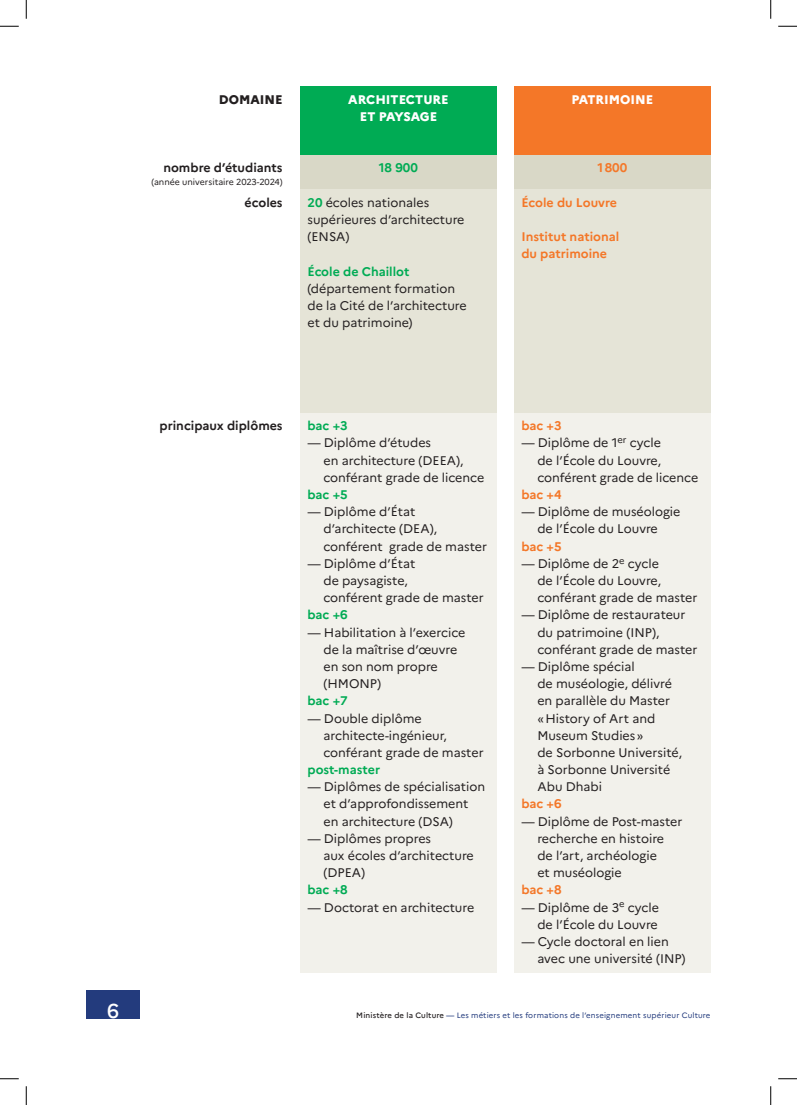
<style>
.page{position:relative;width:797px;height:1105px;background:#fff}
.page>*{position:absolute;margin:0;border:0;box-sizing:border-box;transform-origin:0 0}
.t1{font:500 20px "Marianne";color:#fff}
.t2{font:12.5px/17.2px "Marianne";color:#231f20}
.t3{font:700 12.5px/17.2px "Marianne";color:#f47728}
.t4{font:700 12.5px "Marianne";color:#00ab54}
.t5{font:700 12.5px "Marianne";color:#231f20}
.t6{font:800 12.5px/17.2px "Marianne";color:#fff;text-align:center}
.t7{font:800 12.5px "Marianne";color:#231f20}
.t8{font:8.75px "Marianne";color:#231f20}
.t9{font:7.75px "Marianne";letter-spacing:.02em;color:#233b7d}
.s1{font-weight:700;color:#00ab54}
.s2{font-weight:500;color:#231f20}
.s3{font-weight:500}
</style>
<div class="page">
<div style="left:86px;top:990px;width:54px;height:28px;background:#233b7d"></div>
<div style="left:300px;top:86px;width:196px;height:69px;background:#00ab54"></div>
<div style="left:514px;top:86px;width:196px;height:69px;background:#f47728"></div>
<div style="left:300px;top:155px;width:196px;height:35px;background:#d9d8c7"></div>
<div style="left:514px;top:155px;width:196px;height:35px;background:#d9d8c7"></div>
<div style="left:300px;top:190px;width:196px;height:223px;background:#e5e4d7"></div>
<div style="left:514px;top:190px;width:196px;height:223px;background:#e5e4d7"></div>
<div style="left:300px;top:413px;width:196px;height:559px;background:#f2f1eb"></div>
<div style="left:514px;top:413px;width:196px;height:559px;background:#f2f1eb"></div>
<svg style="left:0;top:25px;width:19px;height:2px"></svg>
<svg style="left:778px;top:25px;width:19px;height:2px"></svg>
<svg style="left:0;top:1078px;width:19px;height:1px"></svg>
<svg style="left:778px;top:1078px;width:19px;height:1px"></svg>
<svg style="left:25px;top:0;width:2px;height:19px"></svg>
<svg style="left:25px;top:1086px;width:2px;height:19px"></svg>
<svg style="left:770px;top:0;width:1px;height:19px"></svg>
<svg style="left:770px;top:1086px;width:1px;height:19px"></svg>
<p class="t7" style="left:219px;top:92px;width:65px">DOMAINE</p>
<p class="t5" style="left:163px;top:160px;width:121px">nombre d’étudiants</p>
<p class="t8" style="left:151px;top:176px;width:133px">(année universitaire 2023-2024)</p>
<p class="t5" style="left:244px;top:195px;width:40px">écoles</p>
<p class="t6" style="left:348px;top:91px;width:102px">ARCHITECTURE<br>ET PAYSAGE</p>
<p class="t4" style="left:379px;top:160px;width:41px">18 900</p>
<p class="t2" style="left:307px;top:194px;width:158px"><span class="s1">20</span> écoles nationales supérieures d’architecture (ENSA)</p>
<p class="t4" style="left:307px;top:263px;width:103px">École de Chaillot</p>
<p class="t2" style="left:307px;top:280px;width:161px">(département formation de la Cité de l’architecture et du patrimoine)</p>
<p class="t6" style="left:571px;top:91px;width:83px">PATRIMOINE</p>
<p class="t3" style="left:597px;top:159px;width:31px">1 800</p>
<p class="t3" style="left:521px;top:194px;width:97px">École du Louvre</p>
<p class="t3" style="left:521px;top:228px;width:99px">Institut national du patrimoine</p>
<p class="t5" style="left:159px;top:418px;width:125px">principaux diplômes</p>
<p class="t4" style="left:307px;top:418px;width:42px">bac +3</p>
<p class="t2" style="left:323px;top:434px;width:162px;text-indent:-16px">— Diplôme d’études<br>en architecture (DEEA), conférant grade de licence</p>
<p class="t4" style="left:307px;top:487px;width:42px">bac +5</p>
<p class="t2" style="left:323px;top:503px;width:165px;text-indent:-16px">— Diplôme d’État d’architecte (DEA), conférent grade de master</p>
<p class="t2" style="left:323px;top:555px;width:162px;text-indent:-16px">— Diplôme d’État<br>de paysagiste,<br>conférent grade de master</p>
<p class="t4" style="left:307px;top:607px;width:42px">bac +6</p>
<p class="t2" style="left:323px;top:623px;width:143px;text-indent:-16px">— Habilitation à l’exercice de la maîtrise d’œuvre en son nom propre (HMONP)</p>
<p class="t4" style="left:307px;top:693px;width:42px">bac +7</p>
<p class="t2" style="left:323px;top:709px;width:162px;text-indent:-16px">— Double diplôme architecte-ingénieur, conférant grade de master</p>
<p class="t4" style="left:307px;top:762px;width:74px">post-master</p>
<p class="t2" style="left:323px;top:778px;width:163px;text-indent:-16px">— Diplômes de spécialisation et d’approfondissement en architecture (DSA)</p>
<p class="t2" style="left:323px;top:830px;width:152px;text-indent:-16px">— Diplômes propres<br>aux écoles d’architecture (DPEA)</p>
<p class="t4" style="left:307px;top:882px;width:42px">bac +8</p>
<p class="t2" style="left:307px;top:898px;width:168px">— Doctorat en architecture</p>
<p class="t3" style="left:521px;top:417px;width:42px">bac +3</p>
<p class="t2" style="left:537px;top:434px;width:162px;text-indent:-16px">— Diplôme de 1<sup>er</sup> cycle<br>de l’École du Louvre, conférent grade de licence</p>
<p class="t3" style="left:521px;top:486px;width:42px">bac +4</p>
<p class="t2" style="left:521px;top:503px;width:161px;text-align:center">— Diplôme de muséologie de l’École du Louvre</p>
<p class="t3" style="left:521px;top:537px;width:42px">bac +5</p>
<p class="t2" style="left:537px;top:555px;width:162px;text-indent:-16px">— Diplôme de 2<sup>e</sup> cycle<br>de l’École du Louvre, conférant grade de master</p>
<p class="t2" style="left:537px;top:606px;width:162px;text-indent:-16px">— Diplôme de restaurateur du patrimoine (INP), conférant grade de master</p>
<p class="t2" style="left:537px;top:658px;width:146px;text-indent:-16px">— Diplôme spécial<br>de muséologie, délivré en parallèle du Master<br>« History of Art and<br>Museum Studies »<br>de Sorbonne Université, à Sorbonne Université<br>Abu Dhabi</p>
<p class="t3" style="left:521px;top:795px;width:42px">bac +6</p>
<p class="t2" style="left:537px;top:812px;width:147px;text-indent:-16px">— Diplôme de Post-master recherche en histoire de l’art, archéologie<br>et muséologie</p>
<p class="t3" style="left:521px;top:881px;width:42px">bac +8</p>
<p class="t2" style="left:521px;top:898px;width:139px;text-align:right">— Diplôme de 3<sup>e</sup> cycle de l’École du Louvre</p>
<p class="t2" style="left:537px;top:933px;width:150px;text-indent:-16px">— Cycle doctoral en lien avec une université (INP)</p>
<h1 class="t1" style="left:107px;top:999px;width:13px">6</h1>
<p class="t9" style="left:356px;top:1011px;width:355px"><span class="s2">Ministère de la Culture</span> <span class="s3">—</span> Les métiers et les formations de l’enseignement supérieur Culture</p>
</div>
